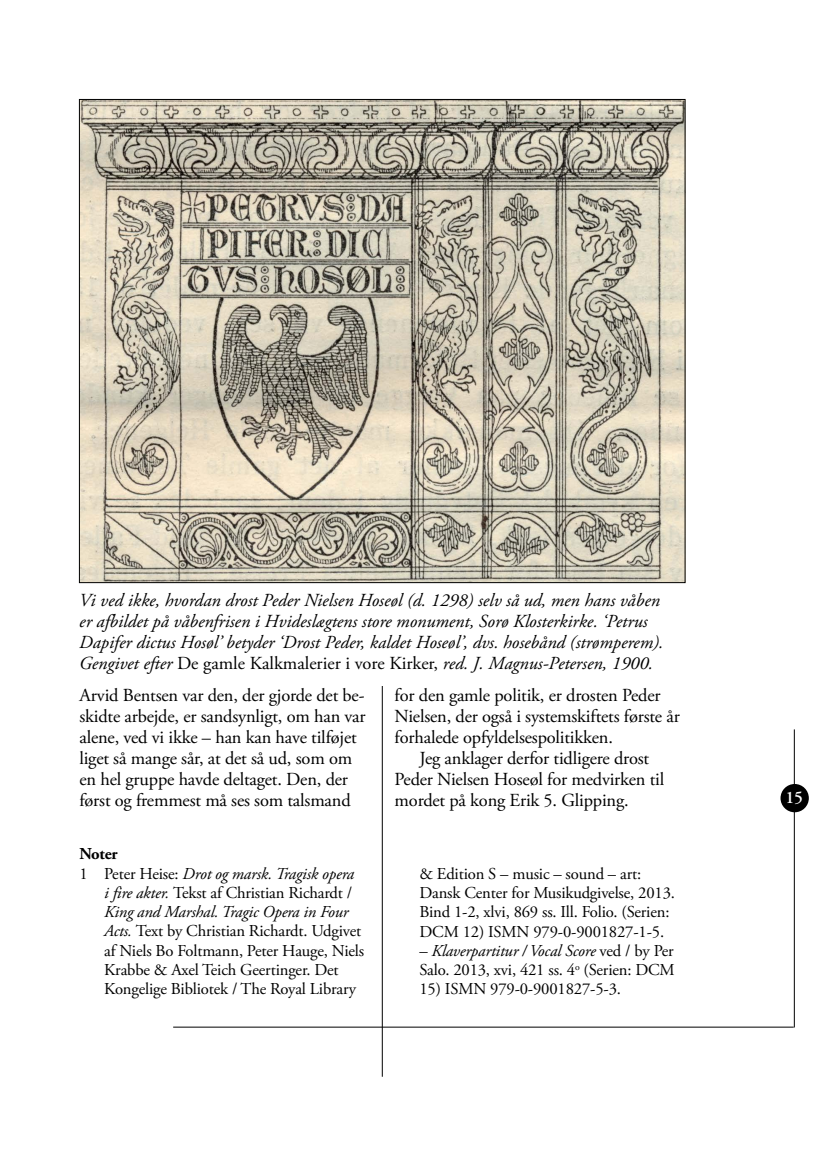
<style>
.page{position:relative;width:834px;height:1176px;background:#fff}
.page>*{position:absolute;margin:0;border:0;box-sizing:border-box;transform-origin:0 0}
.t1{font:18.38px/21px "Adobe Garamond Pro";letter-spacing:-.01em;color:#000}
.t2{font:italic 18.38px/21px "Adobe Garamond Pro";color:#000}
.t3{font:600 17.5px "Adobe Garamond Pro";color:#fff}
.t4{font:16.62px/19.2px "Adobe Garamond Pro";letter-spacing:-.01em;color:#000}
.t5{font:italic 16.62px "Adobe Garamond Pro";letter-spacing:-.01em;color:#000}
.t6{font:700 16.62px "Adobe Garamond Pro";letter-spacing:-.01em;color:#000}
.s1{font-style:normal}
.s2{font-style:italic}
</style>
<div class="page">
<hr style="left:173px;top:1027px;width:620px;height:1px;background:#000">
<hr style="left:793px;top:729px;width:1px;height:298px;background:#000">
<hr style="left:382px;top:313px;width:1px;height:763px;background:#000">
<div style="left:780px;top:784px;width:28px;height:28px;background:#000;border-radius:50%"></div>
<div style="left:370px;top:99px;width:24px;height:587px;background:#fff"></div>
<img style="left:81px;top:101px;width:602px;height:480px">
<p class="t2" style="left:79px;top:590px;width:585px">Vi ved ikke, hvordan drost Peder Nielsen Hoseøl (d. 1298) selv så ud, men hans våben er afbildet på våbenfrisen i Hvideslægtens store monument, Sorø Klosterkirke. ‘Petrus Dapifer dictus Hosøl’ betyder ‘Drost Peder, kaldet Hoseøl’, dvs. hosebånd (strømperem).<br>Gengivet efter <span class="s1">De gamle Kalkmalerier i vore Kirker,</span> red. J. Magnus-Petersen, 1900.</p>
<p class="t1" style="left:394px;top:685px;width:267px">for den gamle politik, er drosten Peder</p>
<p class="t1" style="left:394px;top:706px;width:286px">Nielsen, der også i systemskiftets første år</p>
<p class="t1" style="left:394px;top:727px;width:220px">forhalede opfyldelsespolitikken.</p>
<p class="t1" style="left:419px;top:748px;width:231px">Jeg anklager derfor tidligere drost</p>
<p class="t1" style="left:394px;top:769px;width:271px">Peder Nielsen Hoseøl for medvirken til</p>
<p class="t1" style="left:394px;top:790px;width:235px">mordet på kong Erik 5. Glipping.</p>
<p class="t6" style="left:79px;top:844px;width:40px">Noter</p>
<p class="t5" style="left:79px;top:863px;width:276px"><span class="s1">1 Peter Heise:</span> Drot og marsk. Tragisk opera</p>
<p class="t4" style="left:104px;top:883px;width:249px"><span class="s2">i fire akter.</span> Tekst af Christian Richardt /</p>
<p class="t5" style="left:104px;top:902px;width:246px">King and Marshal. Tragic Opera in Four</p>
<p class="t4" style="left:104px;top:922px;width:258px"><span class="s2">Acts.</span> Text by Christian Richardt. Udgivet</p>
<p class="t4" style="left:104px;top:941px;width:261px">af Niels Bo Foltmann, Peter Hauge, Niels</p>
<p class="t4" style="left:104px;top:960px;width:236px">Krabbe &amp; Axel Teich Geertinger. Det</p>
<p class="t4" style="left:104px;top:980px;width:253px">Kongelige Bibliotek / The Royal Library</p>
<p class="t1" style="left:79px;top:685px;width:288px">Arvid Bentsen var den, der gjorde det be&shy;skidte arbejde, er sandsynligt, om han var alene, ved vi ikke – han kan have tilføjet liget så mange sår, at det så ud, som om en hel gruppe havde deltaget. Den, der først og fremmest må ses som talsmand</p>
<p class="t4" style="left:419px;top:864px;width:257px">&amp; Edition S – music – sound – art:<br>Dansk Center for Musikudgivelse, 2013.<br>Bind 1-2, xlvi, 869 ss. Ill. Folio. (Serien:<br>DCM 12) ISMN 979-0-9001827-1-5.</p>
<p class="t4" style="left:419px;top:941px;width:257px">– <span class="s2">Klaverpartitur / Vocal Score</span> ved / by Per<br>Salo. 2013, xvi, 421 ss. 4<sup>o</sup> (Serien: DCM</p>
<p class="t4" style="left:419px;top:980px;width:203px">15) ISMN 979-0-9001827-5-3.</p>
<p class="t3" style="left:785px;top:787px;width:19px">15</p>
</div>
